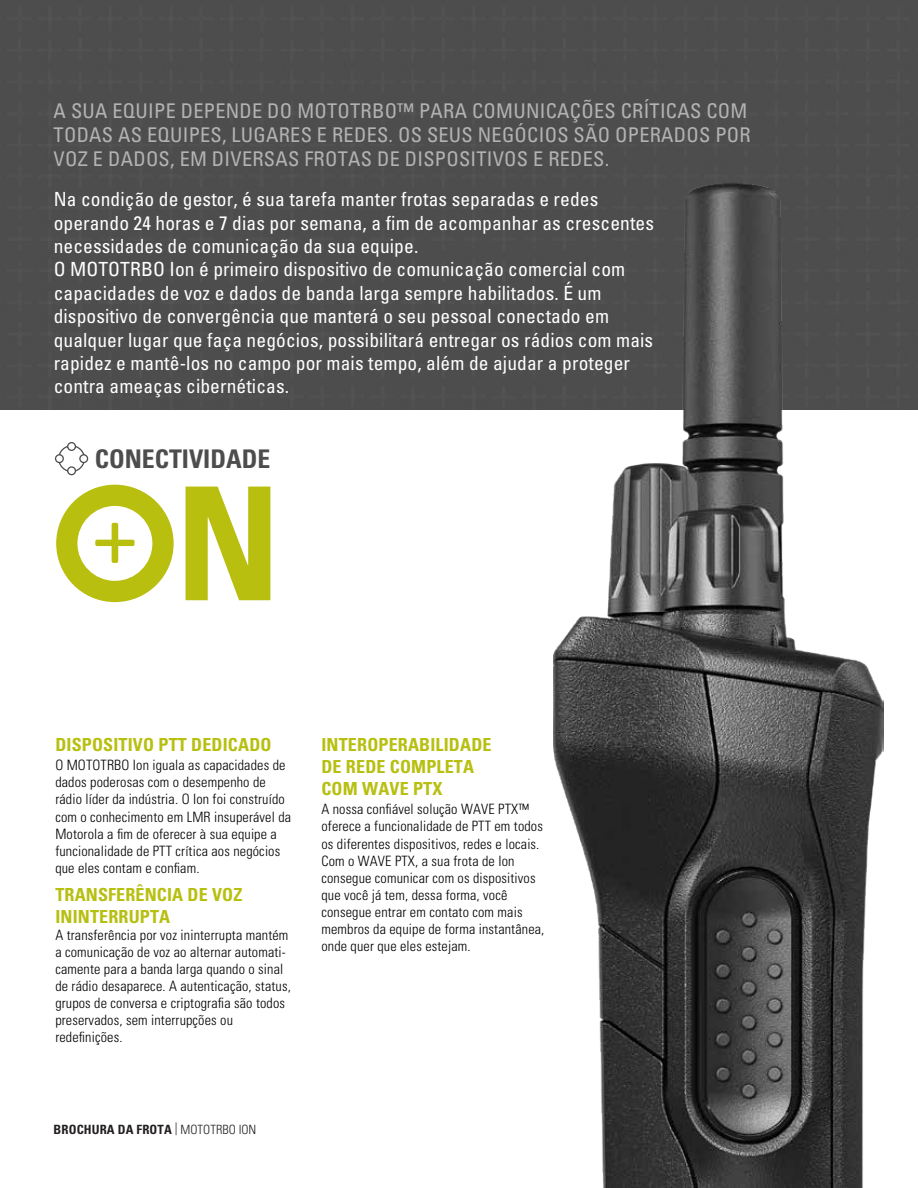
<style>
.page{position:relative;width:918px;height:1188px;background:#fff}
.page>*{position:absolute;margin:0;border:0;box-sizing:border-box;transform-origin:0 0}
.t1{font:700 condensed 25.65px "Univers";color:#4d4d4d}
.t2{font:condensed 20.25px/24.3px "Univers";letter-spacing:.015em;color:#b3b3b3}
.t3{font:condensed 19.5px/23.4px "Univers";letter-spacing:.005em;color:#fff}
.t4{font:700 condensed 18px/21.6px "Univers";letter-spacing:.01em;color:#b7bf10}
.t5{font:300 condensed 14.25px/17.1px "Univers LT Std";letter-spacing:.01em;color:#000}
.t6{font:700 condensed 12.75px "Univers";letter-spacing:.01em;color:#231f20}
.s1{font-family:"Univers LT Std";font-weight:300}
</style>
<div class="page">
<div style="left:0;top:0;width:918px;height:410px;background:#4d4d4d"></div>
<svg style="left:56px;top:485px;width:118px;height:117px"></svg>
<svg style="left:186px;top:487px;width:84px;height:113px"></svg>
<svg style="left:54px;top:442px;width:35px;height:34px"></svg>
<div style="left:894px;top:0;width:24px;height:409px;background:#4d4d4d"></div>
<img style="left:554px;top:182px;width:329px;height:1006px">
<h2 class="t2" style="left:54px;top:98px;width:699px">A SUA EQUIPE DEPENDE DO MOTOTRBO™ PARA COMUNICAÇÕES CRÍTICAS COM<br>TODAS AS EQUIPES, LUGARES E REDES. OS SEUS NEGÓCIOS SÃO OPERADOS POR<br>VOZ E DADOS, EM DIVERSAS FROTAS DE DISPOSITIVOS E REDES.</h2>
<p class="t3" style="left:54px;top:187px;width:602px">Na condição de gestor, é sua tarefa manter frotas separadas e redes operando 24 horas e 7 dias por semana, a fim de acompanhar as crescentes necessidades de comunicação da sua equipe.<br>O MOTOTRBO Ion é primeiro dispositivo de comunicação comercial com capacidades de voz e dados de banda larga sempre habilitados. É um dispositivo de convergência que manterá o seu pessoal conectado em qualquer lugar que faça negócios, possibilitará entregar os rádios com mais rapidez e mantê-los no campo por mais tempo, além de ajudar a proteger contra ameaças cibernéticas.</p>
<h1 class="t1" style="left:95px;top:443px;width:177px">CONECTIVIDADE</h1>
<p class="t4" style="left:55px;top:734px;width:218px">DISPOSITIVO PTT DEDICADO</p>
<p class="t5" style="left:55px;top:757px;width:237px">O MOTOTRBO Ion iguala as capacidades de dados poderosas com o desempenho de rádio líder da indústria. O Ion foi construído com o conhecimento em LMR insuperável da Motorola a fim de oferecer à sua equipe a funcionalidade de PTT crítica aos negócios que eles contam e confiam.</p>
<p class="t4" style="left:55px;top:884px;width:189px">TRANSFERÊNCIA DE VOZ<br>ININTERRUPTA</p>
<p class="t5" style="left:55px;top:926px;width:237px">A transferência por voz ininterrupta mantém a comunicação de voz ao alternar automati&shy;camente para a banda larga quando o sinal de rádio desaparece. A autenticação, status, grupos de conversa e criptografia são todos preservados, sem interrupções ou redefinições.</p>
<p class="t6" style="left:54px;top:1122px;width:204px">BROCHURA DA FROTA <span class="s1">| MOTOTRBO ION</span></p>
<p class="t4" style="left:321px;top:734px;width:172px">INTEROPERABILIDADE<br>DE REDE COMPLETA<br>COM WAVE PTX</p>
<p class="t5" style="left:321px;top:801px;width:224px">A nossa confiável solução WAVE PTX™ oferece a funcionalidade de PTT em todos os diferentes dispositivos, redes e locais.<br>Com o WAVE PTX, a sua frota de Ion consegue comunicar com os dispositivos que você já tem, dessa forma, você consegue entrar em contato com mais membros da equipe de forma instantânea, onde quer que eles estejam.</p>
</div>
